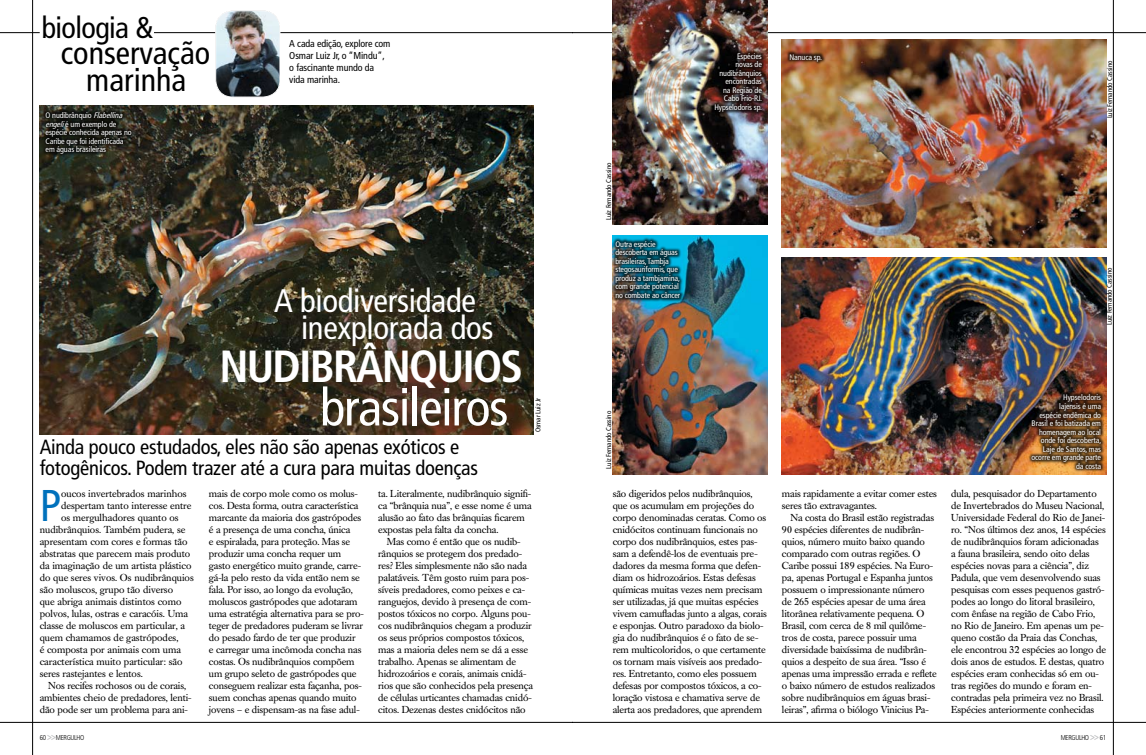
<style>
.page{position:relative;width:1146px;height:755px;background:#fff}
.page>*{position:absolute;margin:0;border:0;box-sizing:border-box;transform-origin:0 0}
.t1{font:condensed 52px "Frutiger";letter-spacing:-.025em;color:#fff}
.t2{font:700 condensed 45px "Frutiger";letter-spacing:-.04em;color:#fff}
.t3{font:condensed 44.4px "Frutiger";color:#0071bc}
.t4{font:condensed 32.6px "Frutiger";letter-spacing:-.01em;color:#fff}
.t5{font:condensed 32px/26.9px "Frutiger";color:#000;text-align:center}
.t6{font:condensed 30px "Frutiger";letter-spacing:-.02em;color:#000}
.t7{font:condensed 20.5px/21.6px "Frutiger";letter-spacing:-.01em;color:#000}
.t8{font:10px/12px "Caslon Book BE";letter-spacing:-.01em;color:#000}
.t9{font:condensed 10px/12px "Frutiger";letter-spacing:-.01em;color:#000}
.t10{font:condensed 8px/8.5px "Frutiger";letter-spacing:-.01em;color:#fff;text-align:right}
.t11{font:condensed 7px "Frutiger";letter-spacing:-.01em;color:#000}
.t12{font:300 condensed 7px "Frutiger";letter-spacing:-.05em;color:#000}
.s1{font-style:italic}
.s2{font-weight:700;font-size:10px;color:#bcbdbf}
</style>
<div class="page">
<hr style="left:32px;top:0;width:1px;height:754px;background:#000">
<hr style="left:0;top:32px;width:573px;height:1px;background:#000">
<hr style="left:0;top:721px;width:573px;height:1px;background:#000">
<div style="left:40px;top:13px;width:114px;height:38px;background:#fff;border-radius:11px"></div>
<img style="left:216px;top:11px;width:64px;height:86px;border-radius:17px">
<div style="left:215px;top:11px;width:65px;height:86px;border:1px solid #fff;border-radius:17px"></div>
<hr style="left:1112px;top:0;width:1px;height:754px;background:#000">
<hr style="left:573px;top:32px;width:572px;height:1px;background:#000">
<hr style="left:573px;top:721px;width:572px;height:1px;background:#000">
<img style="left:40px;top:105px;width:493px;height:329px">
<img style="left:612px;top:235px;width:155px;height:239px">
<img style="left:781px;top:40px;width:325px;height:207px">
<img style="left:612px;top:0;width:155px;height:225px">
<img style="left:781px;top:257px;width:325px;height:217px">
<div style="left:710px;top:48px;width:55px;height:68px;background:#000;opacity:.75"></div>
<div style="left:785px;top:49px;width:41px;height:17px;background:#000;opacity:.75"></div>
<div style="left:611px;top:236px;width:73px;height:66px;background:#000;opacity:.75"></div>
<div style="left:1026px;top:389px;width:79px;height:83px;background:#000;opacity:.75"></div>
<div style="left:41px;top:108px;width:95px;height:50px;background:#000;opacity:.75"></div>
<h3 class="t6" style="left:42px;top:10px;width:113px">biologia &amp;</h3>
<h3 class="t5" style="left:61px;top:39px;width:151px">conservação marinha</h3>
<p class="t10" style="left:46px;top:111px;width:88px;text-align:left">O nudibrânquio <span class="s1">Flabellina engeli</span>é um exemplo de espécie conhecida apenas no<br>Caribe que foi identificada em águas brasileiras</p>
<p class="t9" style="left:289px;top:38px;width:103px">A cada edição, explore com<br>Osmar Luiz Jr, o “Mindu”, o fascinante mundo da vida marinha.</p>
<h3 class="t4" style="left:274px;top:281px;width:203px">A biodiversidade</h3>
<h3 class="t4" style="left:301px;top:308px;width:194px">inexplorada dos</h3>
<h2 class="t2" style="left:219px;top:339px;width:305px">NUDIBRÂNQUIOS</h2>
<h1 class="t1" style="left:320px;top:377px;width:190px">brasileiros</h1>
<h3 class="t7" style="left:40px;top:435px;width:440px">Ainda pouco estudados, eles não são apenas exóticos e fotogênicos. Podem trazer até a cura para muitas doenças</h3>
<p class="t11" style="left:534px;top:432px;width:36px;rotate:-90deg">Osmar Luiz Jr</p>
<h3 class="t3" style="left:40px;top:479px;width:23px">P</h3>
<p class="t8" style="left:61px;top:487px;width:127px">oucos invertebrados marinhos</p>
<p class="t8" style="left:61px;top:499px;width:132px">despertam tanto interesse entre</p>
<p class="t8" style="left:61px;top:511px;width:119px">os mergulhadores quanto os</p>
<p class="t8" style="left:40px;top:523px;width:147px">nudibrânquios. Também pudera, se</p>
<p class="t8" style="left:40px;top:535px;width:149px">apresentam com cores e formas tão</p>
<p class="t8" style="left:40px;top:547px;width:152px">abstratas que parecem mais produto</p>
<p class="t8" style="left:40px;top:559px;width:153px">da imaginação de um artista plástico</p>
<p class="t8" style="left:40px;top:571px;width:155px">do que seres vivos. Os nudibrânquios</p>
<p class="t8" style="left:40px;top:583px;width:135px">são moluscos, grupo tão diverso</p>
<p class="t8" style="left:40px;top:595px;width:143px">que abriga animais distintos como</p>
<p class="t8" style="left:40px;top:607px;width:150px">polvos, lulas, ostras e caracóis. Uma</p>
<p class="t8" style="left:40px;top:619px;width:147px">classe de moluscos em particular, a</p>
<p class="t8" style="left:40px;top:631px;width:140px">quem chamamos de gastrópodes,</p>
<p class="t8" style="left:40px;top:643px;width:143px">é composta por animais com uma</p>
<p class="t8" style="left:40px;top:655px;width:144px">característica muito particular: são</p>
<p class="t8" style="left:40px;top:667px;width:105px">seres rastejantes e lentos.</p>
<p class="t8" style="left:48px;top:679px;width:139px">Nos recifes rochosos ou de corais,</p>
<p class="t8" style="left:40px;top:691px;width:153px">ambientes cheio de predadores, lenti-</p>
<p class="t8" style="left:40px;top:703px;width:150px">dão pode ser um problema para ani-</p>
<p class="t8" style="left:209px;top:487px;width:156px">mais de corpo mole como os molus&shy;cos. Desta forma, outra característica marcante da maioria dos gastrópodes é a presença de uma concha, única<br>e espiralada, para proteção. Mas se produzir uma concha requer um gasto energético muito grande, carre&shy;gá-la pelo resto da vida então nem se fala. Por isso, ao longo da evolução, moluscos gastrópodes que adotaram uma estratégia alternativa para se pro&shy;teger de predadores puderam se livrar do pesado fardo de ter que produzir<br>e carregar uma incômoda concha nas costas. Os nudibrânquios compõem um grupo seleto de gastrópodes que conseguem realizar esta façanha, pos&shy;suem conchas apenas quando muito jovens – e dispensam-as na fase adul-</p>
<p class="t8" style="left:378px;top:487px;width:155px">ta. Literalmente, nudibrânquio signifi&shy;ca “brânquia nua”, e esse nome é uma alusão ao fato das brânquias ficarem expostas pela falta da concha.</p>
<p class="t8" style="left:378px;top:535px;width:156px;text-indent:9px">Mas como é então que os nudib&shy;rânquios se protegem dos predado&shy;res? Eles simplesmente não são nada palatáveis. Têm gosto ruim para pos&shy;síveis predadores, como peixes e ca&shy;ranguejos, devido à presença de com&shy;postos tóxicos no corpo. Alguns pou&shy;cos nudibrânquios chegam a produzir os seus próprios compostos tóxicos, mas a maioria deles nem se dá a esse trabalho. Apenas se alimentam de hidrozoários e corais, animais cnidá&shy;rios que são conhecidos pela presença de células urticantes chamadas cnidó&shy;citos. Dezenas destes cnidócitos não</p>
<p class="t11" style="left:604px;top:220px;width:59px;rotate:-90deg">Luiz Fernando Cassino</p>
<p class="t10" style="left:615px;top:239px;width:66px;text-align:left">Outra espécie descoberta em águas brasileiras, Tambja stegosauriformis, que produz a tambjamina, com grande potencial no combate ao câncer</p>
<p class="t10" style="left:714px;top:52px;width:49px">Espécies<br>novas de nudibrânquios encontradas<br>na Região de<br>Cabo Frio-RJ.<br>Hypselodoris sp.</p>
<p class="t10" style="left:789px;top:53px;width:34px">Nanuca sp.</p>
<p class="t11" style="left:1105px;top:118px;width:59px;rotate:-90deg">Luiz Fernando Cassino</p>
<p class="t11" style="left:1105px;top:325px;width:59px;rotate:-90deg">Luiz Fernando Cassino</p>
<p class="t11" style="left:604px;top:468px;width:59px;rotate:-90deg">Luiz Fernando Cassino</p>
<p class="t8" style="left:612px;top:487px;width:156px">são digeridos pelos nudibrânquios, que os acumulam em projeções do corpo denominadas ceratas. Como os cnidócitos continuam funcionais no corpo dos nudibrânquios, estes pas&shy;sam a defendê-los de eventuais pre&shy;dadores da mesma forma que defen&shy;diam os hidrozoários. Estas defesas químicas muitas vezes nem precisam ser utilizadas, já que muitas espécies vivem camufladas junto a algas, corais e esponjas. Outro paradoxo da biolo&shy;gia do nudibrânquios é o fato de se&shy;rem multicoloridos, o que certamente os tornam mais visíveis aos predado&shy;res. Entretanto, como eles possuem defesas por compostos tóxicos, a co&shy;loração vistosa e chamativa serve de alerta aos predadores, que aprendem</p>
<p class="t8" style="left:781px;top:487px;width:156px">mais rapidamente a evitar comer estes seres tão extravagantes.</p>
<p class="t8" style="left:781px;top:511px;width:156px;text-indent:9px">Na costa do Brasil estão registradas 90 espécies diferentes de nudibrân&shy;quios, número muito baixo quando comparado com outras regiões. O Caribe possui 189 espécies. Na Euro&shy;pa, apenas Portugal e Espanha juntos possuem o impressionante número de 265 espécies apesar de uma área litorânea relativamente pequena. O Brasil, com cerca de 8 mil quilôme&shy;tros de costa, parece possuir uma diversidade baixíssima de nudibrân&shy;quios a despeito de sua área. “Isso é apenas uma impressão errada e reflete o baixo número de estudos realizados sobre nudibrânquios em águas brasi&shy;leiras”, afirma o biólogo Vinicius Pa-</p>
<p class="t10" style="left:1031px;top:393px;width:71px">Hypselodoris<br>lajensis é uma<br>espécie endêmica do<br>Brasil e foi batizada em homenagem ao local onde foi descoberta,<br>Laje de Santos, mas ocorre em grande parte da costa</p>
<p class="t8" style="left:951px;top:487px;width:156px">dula, pesquisador do Departamento de Invertebrados do Museu Nacional, Universidade Federal do Rio de Janei&shy;ro. “Nos últimos dez anos, 14 espécies de nudibrânquios foram adicionadas<br>a fauna brasileira, sendo oito delas espécies novas para a ciência”, diz Padula, que vem desenvolvendo suas pesquisas com esses pequenos gastró&shy;podes ao longo do litoral brasileiro, com ênfase na região de Cabo Frio, no Rio de Janeiro. Em apenas um pe&shy;queno costão da Praia das Conchas, ele encontrou 32 espécies ao longo de dois anos de estudos. E destas, quatro espécies eram conhecidas só em ou&shy;tras regiões do mundo e foram en&shy;contradas pela primeira vez no Brasil.<br>Espécies anteriormente conhecidas</p>
<p class="t12" style="left:40px;top:733px;width:46px">60 <span class="s2">&gt;&gt;</span>MERGULHO</p>
<p class="t12" style="left:1060px;top:733px;width:47px">MERGULHO <span class="s2">&gt;&gt;</span> 61</p>
</div>
